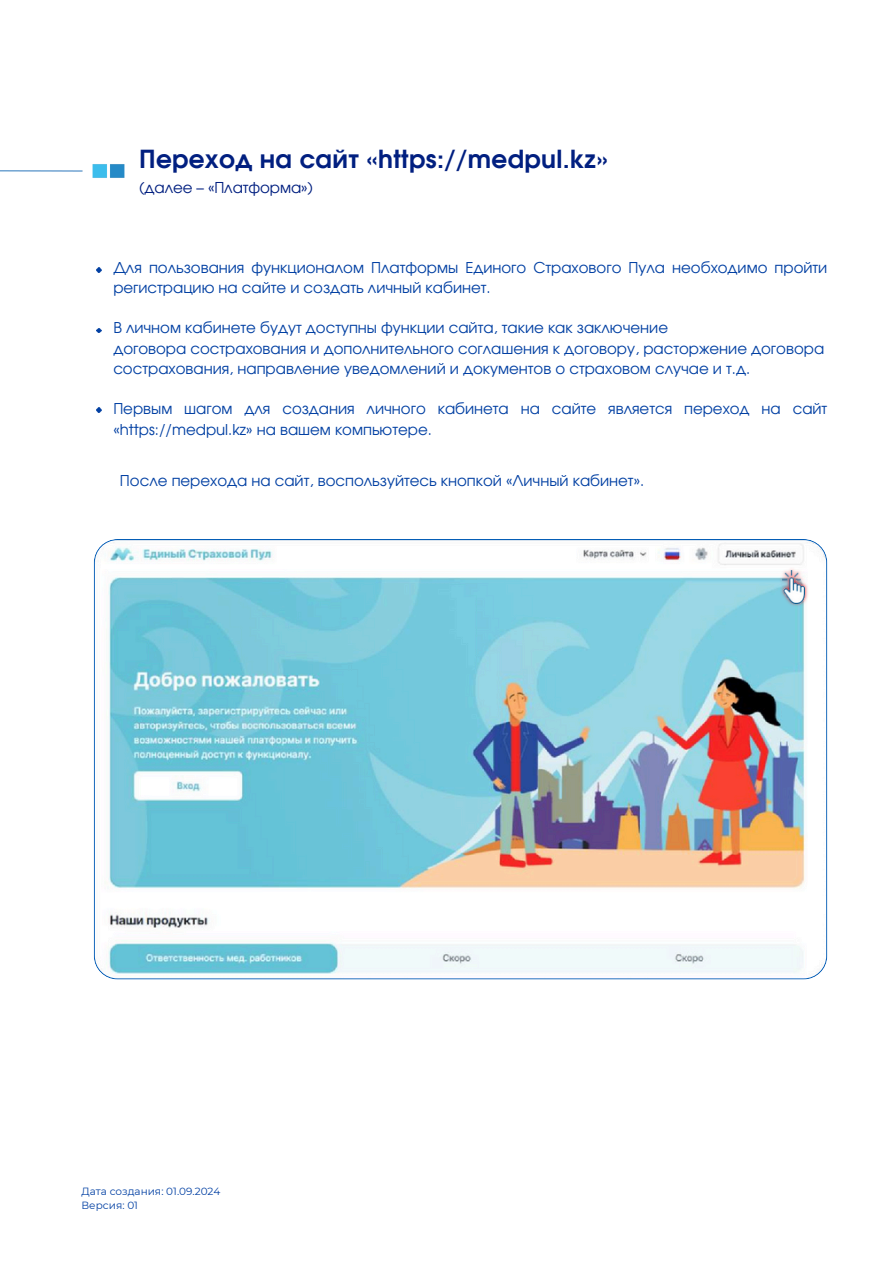
<style>
.page{position:relative;width:894px;height:1264px;background:#fff}
.page>*{position:absolute;margin:0;border:0;box-sizing:border-box;transform-origin:0 0}
.t1{font:700 24.9px "Evolventa";letter-spacing:.01em;color:#011f80}
.t2{font:15px/20.2px "Evolventa";color:#0240a3}
.t3{font:15px "Evolventa";letter-spacing:-.005em;color:#011f80}
.t4{font:10.5px/14px "Montserrat";color:#0240a3}
</style>
<div class="page">
<svg style="left:97px;top:267px;width:4px;height:5px"></svg>
<svg style="left:97px;top:328px;width:4px;height:5px"></svg>
<img style="left:0;top:171px;width:83px;height:1px">
<img style="left:92px;top:164px;width:33px;height:14px">
<svg style="left:94px;top:539px;width:733px;height:440px"></svg>
<img style="left:776px;top:564px;width:34px;height:44px">
<img style="left:782px;top:570px;width:22px;height:33px">
<svg style="left:97px;top:408px;width:4px;height:4px"></svg>
<p class="t1" style="left:139px;top:148px;width:470px">Переход на сайт «https://medpul.kz»</p>
<p class="t3" style="left:139px;top:181px;width:175px">(далее – «Платформа»)</p>
<h2 class="t2" style="left:113px;top:258px;width:715px">Для пользования функционалом Платформы Единого Страхового Пула необходимо пройти регистрацию на сайте и создать личный кабинет.</h2>
<h2 class="t2" style="left:113px;top:319px;width:712px">В личном кабинете будут доступны функции сайта, такие как заключение<br>договора сострахования и дополнительного соглашения к договору, расторжение договора сострахования, направление уведомлений и документов о страховом случае и т.д.</h2>
<h2 class="t2" style="left:113px;top:400px;width:715px">Первым шагом для создания личного кабинета на сайте является переход на сайт «https://medpul.kz» на вашем компьютере.</h2>
<p class="t2" style="left:120px;top:472px;width:525px">После перехода на сайт, воспользуйтесь кнопкой «Личный кабинет».</p>
<h2 class="t4" style="left:81px;top:1184px;width:140px">Дата создания: 01.09.2024<br>Версия: 01</h2>
</div>
